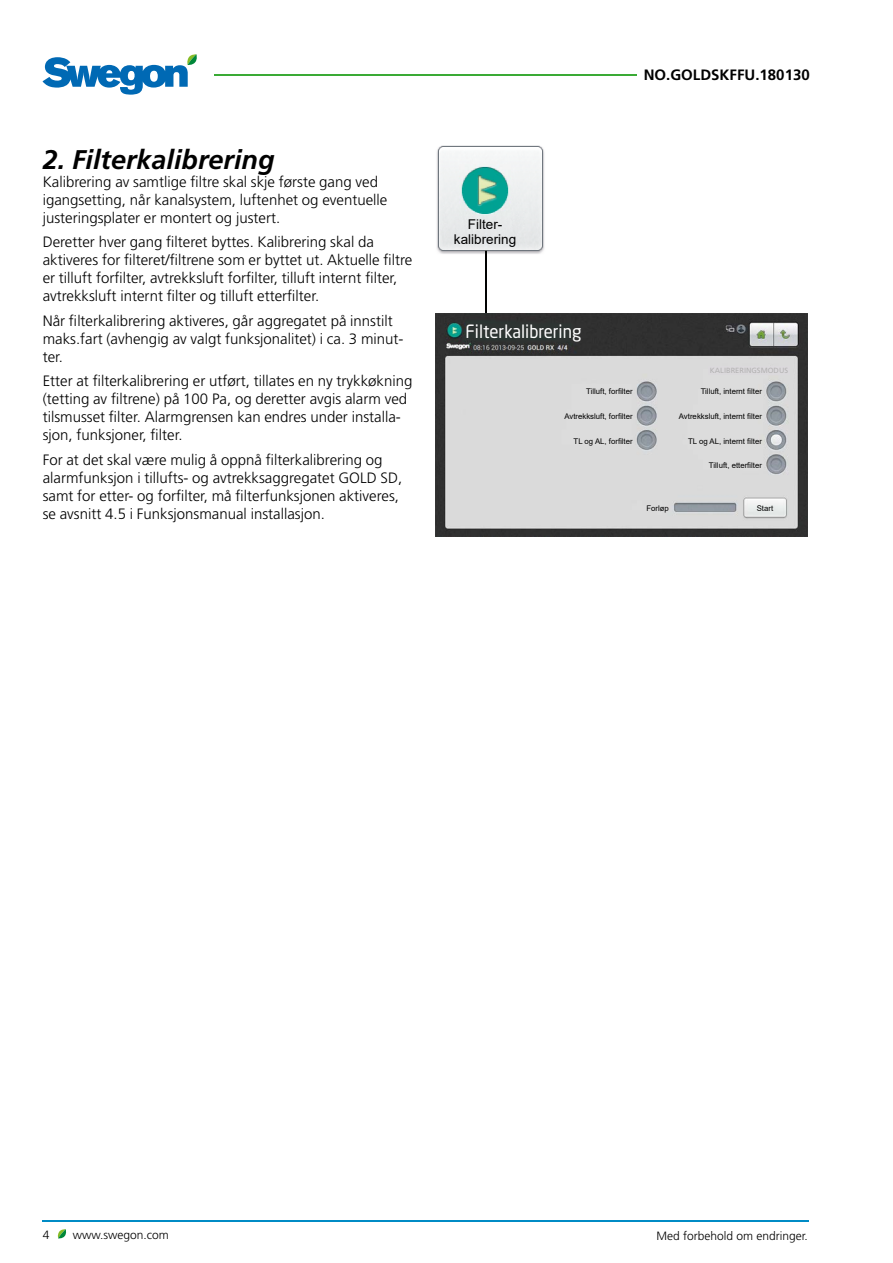
<style>
.page{position:relative;width:893px;height:1263px;background:#fff}
.page>*{position:absolute;margin:0;border:0;box-sizing:border-box;transform-origin:0 0}
.t1{font:italic 700 27px "Frutiger";color:#000}
.t2{font:18px "Neo Sans Std";color:#fff;scale:.93 1}
.t3{font:300 15px/18px "Frutiger";color:#000}
.t4{font:700 15px "Frutiger";color:#000}
.t5{font:13.5px/15px "Arial";color:#000;text-align:center}
.t6{font:300 12px "Frutiger";color:#000}
.t7{font:7.8px "Arial";color:#000}
.t8{font:7.5px "Frutiger";color:#b3b2b2}
</style>
<div class="page">
<hr style="left:43px;top:1220px;width:766px;height:2px;background:#008bc5">
<svg style="left:57px;top:1229px;width:9px;height:10px"></svg>
<hr style="left:214px;top:75px;width:423px;height:1px;background:#3aaa35">
<svg style="left:43px;top:54px;width:154px;height:41px"></svg>
<hr style="left:485px;top:233px;width:2px;height:81px;background:#010202">
<img style="left:437px;top:145px;width:107px;height:109px">
<img style="left:485px;top:233px;width:2px;height:21px">
<img style="left:436px;top:314px;width:372px;height:223px">
<img style="left:460px;top:165px;width:51px;height:51px">
<div style="left:708px;top:367px;width:82px;height:8px;background:#dbd9dc"></div>
<h1 class="t1" style="left:43px;top:144px;width:233px">2. Filterkalibrering</h1>
<p class="t3" style="left:43px;top:173px;width:346px">Kalibrering av samtlige filtre skal skje første gang ved igangsetting, når kanalsystem, luftenhet og eventuelle justeringsplater er montert og justert.</p>
<p class="t3" style="left:43px;top:233px;width:371px">Deretter hver gang filteret byttes. Kalibrering skal da aktiveres for filteret/filtrene som er byttet ut. Aktuelle filtre er tilluft forfilter, avtrekksluft forfilter, tilluft internt filter, avtrekksluft internt filter og tilluft etterfilter.</p>
<p class="t3" style="left:43px;top:312px;width:362px">Når filterkalibrering aktiveres, går aggregatet på innstilt maks.fart (avhengig av valgt funksjonalitet) i ca. 3 minut&shy;ter.</p>
<p class="t3" style="left:43px;top:372px;width:371px">Etter at filterkalibrering er utført, tillates en ny trykkøkning (tetting av filtrene) på 100 Pa, og deretter avgis alarm ved tilsmusset filter. Alarmgrensen kan endres under installa&shy;sjon, funksjoner, filter.</p>
<p class="t3" style="left:43px;top:451px;width:361px">For at det skal være mulig å oppnå filterkalibrering og alarmfunksjon i tillufts- og avtrekksaggregatet GOLD SD, samt for etter- og forfilter, må filterfunksjonen aktiveres, se avsnitt 4.5 i Funksjonsmanual installasjon.</p>
<p class="t4" style="left:644px;top:66px;width:167px">NO.GOLDSKFFU.180130</p>
<p class="t5" style="left:454px;top:217px;width:64px">Filter&shy;kalibrering</p>
<p class="t2" style="left:466px;top:321px;width:126px">Filterkalibrering</p>
<p class="t7" style="left:586px;top:386px;width:48px">Tilluft, forfilter</p>
<p class="t7" style="left:564px;top:411px;width:70px">Avtrekksluft, forfilter</p>
<p class="t7" style="left:574px;top:436px;width:61px">TL og AL, forfilter</p>
<p class="t8" style="left:710px;top:365px;width:80px">KALIBRERINGSMODUS</p>
<p class="t7" style="left:701px;top:386px;width:63px">Tilluft, internt filter</p>
<p class="t7" style="left:679px;top:411px;width:85px">Avtrekksluft, internt filter</p>
<p class="t7" style="left:688px;top:436px;width:75px">TL og AL, internt filter</p>
<p class="t7" style="left:709px;top:460px;width:55px">Tilluft, etterfilter</p>
<p class="t7" style="left:646px;top:503px;width:24px">Forløp</p>
<p class="t7" style="left:757px;top:503px;width:18px">Start</p>
<p class="t6" style="left:43px;top:1228px;width:8px">4</p>
<p class="t6" style="left:656px;top:1229px;width:153px">Med forbehold om endringer.</p>
<p class="t6" style="left:73px;top:1228px;width:98px">www.swegon.com</p>
</div>
